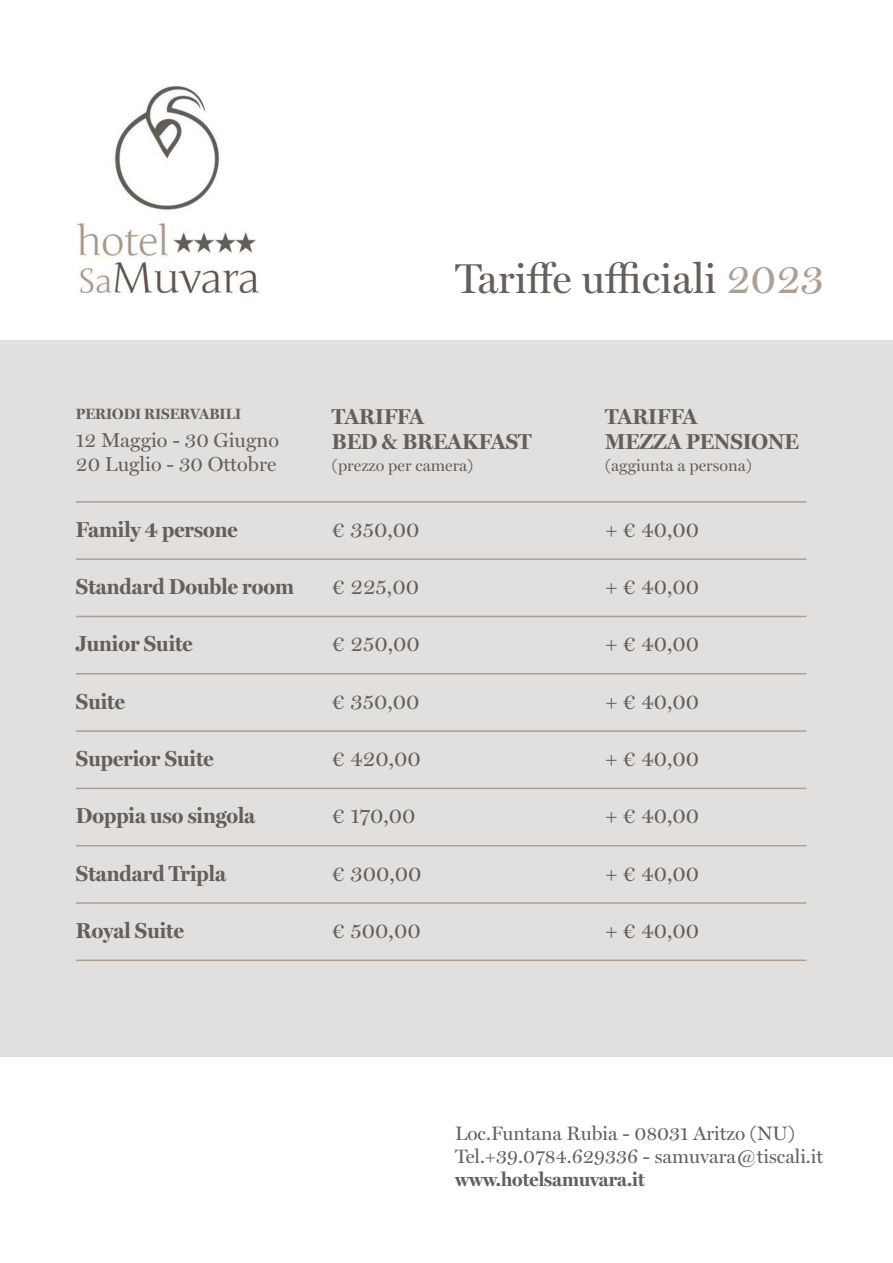
<style>
.page{position:relative;width:893px;height:1263px;background:#fff}
.page>*{position:absolute;margin:0;border:0;box-sizing:border-box;transform-origin:0 0}
.t1{font:42px "Miller Display";color:#665f59}
.t2{font:700 21.75px "Miller Display";color:#665f59}
.t3{font:21.75px "Miller Display";color:#665f59}
.t4{font:20.4px "Miller Display";color:#665f59}
.t5{font:19.5px "Miller Display";color:#665f59}
.t6{font:700 19.5px "Miller Display";color:#665f59}
.t7{font:16.5px "Miller Display";color:#665f59}
.t8{font:700 15px "Miller Display";color:#665f59}
.s1{color:#ad9f92}
</style>
<div class="page">
<img style="left:76px;top:85px;width:183px;height:208px">
<div style="left:0;top:340px;width:893px;height:717px;background:#e1e0df"></div>
<hr style="left:76px;top:501px;width:730px;height:2px;background:#ad9f92">
<hr style="left:76px;top:730px;width:730px;height:2px;background:#ad9f92">
<hr style="left:76px;top:616px;width:730px;height:1px;background:#ad9f92">
<hr style="left:76px;top:845px;width:730px;height:1px;background:#ad9f92">
<hr style="left:76px;top:558px;width:730px;height:2px;background:#ad9f92">
<hr style="left:76px;top:788px;width:730px;height:1px;background:#ad9f92">
<hr style="left:76px;top:673px;width:730px;height:1px;background:#ad9f92">
<hr style="left:76px;top:902px;width:730px;height:2px;background:#ad9f92">
<hr style="left:76px;top:959px;width:730px;height:2px;background:#ad9f92">
<p class="t1" style="left:455px;top:253px;width:371px">Tariffe ufficiali <span class="s1">2023</span></p>
<p class="t8" style="left:76px;top:405px;width:167px">PERIODI RISERVABILI</p>
<p class="t2" style="left:332px;top:404px;width:94px">TARIFFA</p>
<p class="t2" style="left:332px;top:429px;width:201px">BED &amp; BREAKFAST</p>
<p class="t2" style="left:605px;top:404px;width:94px">TARIFFA</p>
<p class="t2" style="left:605px;top:429px;width:195px">MEZZA PENSIONE</p>
<p class="t4" style="left:76px;top:428px;width:204px">12 Maggio - 30 Giugno</p>
<p class="t4" style="left:76px;top:452px;width:202px">20 Luglio - 30 Ottobre</p>
<p class="t7" style="left:332px;top:455px;width:143px">(prezzo per camera)</p>
<p class="t7" style="left:605px;top:455px;width:148px">(aggiunta a persona)</p>
<p class="t2" style="left:76px;top:516px;width:163px">Family 4 persone</p>
<p class="t3" style="left:332px;top:516px;width:89px">€ 350,00</p>
<p class="t3" style="left:605px;top:516px;width:96px">+ € 40,00</p>
<p class="t2" style="left:76px;top:573px;width:219px">Standard Double room</p>
<p class="t3" style="left:332px;top:574px;width:89px">€ 225,00</p>
<p class="t3" style="left:605px;top:574px;width:96px">+ € 40,00</p>
<p class="t2" style="left:76px;top:631px;width:118px">Junior Suite</p>
<p class="t3" style="left:332px;top:631px;width:89px">€ 250,00</p>
<p class="t3" style="left:605px;top:631px;width:96px">+ € 40,00</p>
<p class="t2" style="left:76px;top:688px;width:50px">Suite</p>
<p class="t3" style="left:332px;top:688px;width:89px">€ 350,00</p>
<p class="t3" style="left:605px;top:688px;width:96px">+ € 40,00</p>
<p class="t2" style="left:76px;top:745px;width:139px">Superior Suite</p>
<p class="t3" style="left:332px;top:746px;width:90px">€ 420,00</p>
<p class="t3" style="left:605px;top:746px;width:96px">+ € 40,00</p>
<p class="t2" style="left:76px;top:803px;width:181px">Doppia uso singola</p>
<p class="t3" style="left:332px;top:803px;width:85px">€ 170,00</p>
<p class="t3" style="left:605px;top:803px;width:96px">+ € 40,00</p>
<p class="t2" style="left:76px;top:860px;width:152px">Standard Tripla</p>
<p class="t3" style="left:332px;top:860px;width:91px">€ 300,00</p>
<p class="t3" style="left:605px;top:860px;width:96px">+ € 40,00</p>
<p class="t2" style="left:76px;top:917px;width:109px">Royal Suite</p>
<p class="t3" style="left:332px;top:918px;width:90px">€ 500,00</p>
<p class="t3" style="left:605px;top:918px;width:96px">+ € 40,00</p>
<p class="t5" style="left:455px;top:1121px;width:341px">Loc.Funtana Rubia - 08031 Aritzo (NU)</p>
<p class="t5" style="left:455px;top:1145px;width:370px">Tel.+39.0784.629336 - samuvara@tiscali.it</p>
<p class="t6" style="left:455px;top:1168px;width:191px">www.hotelsamuvara.it</p>
</div>
